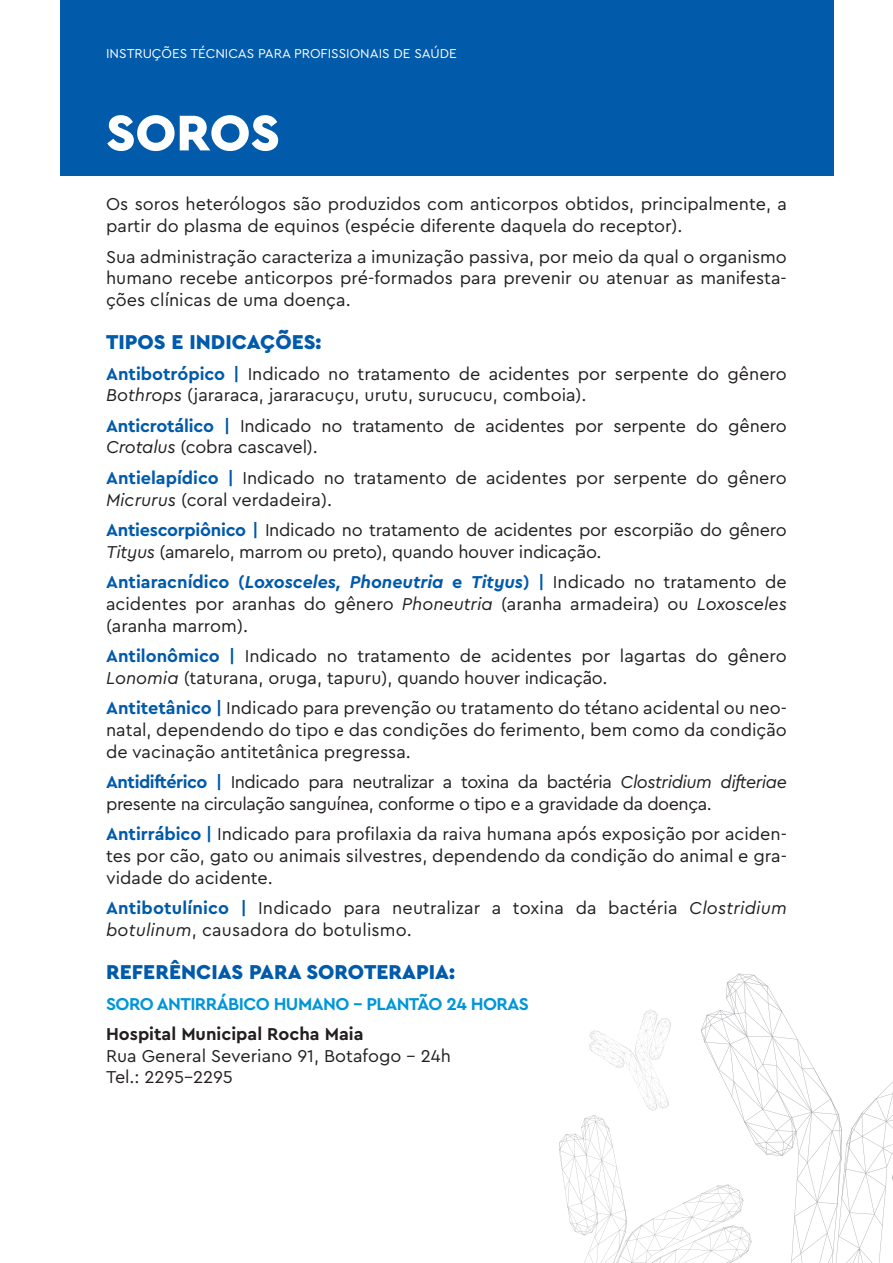
<style>
.page{position:relative;width:893px;height:1263px;background:#fff}
.page>*{position:absolute;margin:0;border:0;box-sizing:border-box;transform-origin:0 0}
.t1{font:900 52.5px "Cera Pro";color:#fff}
.t2{font:900 21px "Cera Pro";color:#015aaa}
.t3{font:18px/21.6px "Cera Pro";color:#231f20}
.t4{font:18px/21.6px "Cera Pro";letter-spacing:-.025em;color:#231f20}
.t5{font:700 18px "Cera Pro";letter-spacing:-.03em;color:#0095d9}
.t6{font:700 18px "Cera Pro";color:#231f20}
.t7{font:13.5px "Cera Pro";color:#fff}
.s1{font-weight:700;color:#015aaa}
.s2{font-style:italic}
.s3{font-weight:700;font-style:italic;color:#015aaa}
</style>
<div class="page">
<div style="left:60px;top:0;width:773px;height:175px;background:#015aaa"></div>
<svg style="left:559px;top:974px;width:334px;height:289px"></svg>
<p class="t7" style="left:106px;top:45px;width:352px">INSTRUÇÕES TÉCNICAS PARA PROFISSIONAIS DE SAÚDE</p>
<h1 class="t1" style="left:106px;top:98px;width:175px">SOROS</h1>
<p class="t3" style="left:106px;top:193px;width:682px">Os soros heterólogos são produzidos com anticorpos obtidos, principalmente, a partir do plasma de equinos (espécie diferente daquela do receptor).</p>
<p class="t3" style="left:106px;top:245px;width:682px;text-align:justify">Sua administração caracteriza a imunização passiva, por meio da qual o organismo humano recebe anticorpos pré-formados para prevenir ou atenuar as manifesta&shy;ções clínicas de uma doença.</p>
<p class="t2" style="left:106px;top:328px;width:217px">TIPOS E INDICAÇÕES:</p>
<p class="t3" style="left:106px;top:362px;width:682px"><span class="s1">Antibotrópico |</span> Indicado no tratamento de acidentes por serpente do gênero<br><span class="s2">Bothrops</span> (jararaca, jararacuçu, urutu, surucucu, comboia).</p>
<p class="t3" style="left:106px;top:414px;width:682px"><span class="s1">Anticrotálico |</span> Indicado no tratamento de acidentes por serpente do gênero<br><span class="s2">Crotalus</span> (cobra cascavel).</p>
<p class="t3" style="left:106px;top:466px;width:682px"><span class="s1">Antielapídico |</span> Indicado no tratamento de acidentes por serpente do gênero<br><span class="s2">Micrurus</span> (coral verdadeira).</p>
<p class="t3" style="left:106px;top:518px;width:682px"><span class="s1">Antiescorpiônico |</span> Indicado no tratamento de acidentes por escorpião do gênero<br><span class="s2">Tityus</span> (amarelo, marrom ou preto), quando houver indicação.</p>
<p class="t3" style="left:106px;top:571px;width:682px;text-align:justify"><span class="s1">Antiaracnídico (</span><span class="s3">Loxosceles, Phoneutria</span> <span class="s1">e</span> <span class="s3">Tityus</span><span class="s1">) |</span> Indicado no tratamento de acidentes por aranhas do gênero <span class="s2">Phoneutria</span> (aranha armadeira) ou <span class="s2">Loxosceles </span>(aranha marrom).</p>
<p class="t3" style="left:106px;top:644px;width:682px"><span class="s1">Antilonômico |</span> Indicado no tratamento de acidentes por lagartas do gênero<br><span class="s2">Lonomia</span> (taturana, oruga, tapuru), quando houver indicação.</p>
<p class="t3" style="left:106px;top:697px;width:682px;text-align:justify"><span class="s1">Antitetânico |</span> Indicado para prevenção ou tratamento do tétano acidental ou neo&shy;natal, dependendo do tipo e das condições do ferimento, bem como da condição de vacinação antitetânica pregressa.</p>
<p class="t4" style="left:106px;top:770px;width:682px"><span class="s1">Antidiftérico |</span> Indicado para neutralizar a toxina da bactéria <span class="s2">Clostridium difteriae </span>presente na circulação sanguínea, conforme o tipo e a gravidade da doença.</p>
<p class="t3" style="left:106px;top:823px;width:682px;text-align:justify"><span class="s1">Antirrábico |</span> Indicado para profilaxia da raiva humana após exposição por aciden&shy;tes por cão, gato ou animais silvestres, dependendo da condição do animal e gra&shy;vidade do acidente.</p>
<p class="t3" style="left:106px;top:896px;width:682px"><span class="s1">Antibotulínico |</span> Indicado para neutralizar a toxina da bactéria <span class="s2">Clostridium botulinum</span>, causadora do botulismo.</p>
<p class="t2" style="left:106px;top:958px;width:350px">REFERÊNCIAS PARA SOROTERAPIA:</p>
<p class="t5" style="left:106px;top:992px;width:424px">SORO ANTIRRÁBICO HUMANO – PLANTÃO 24 HORAS</p>
<p class="t6" style="left:106px;top:1022px;width:259px">Hospital Municipal Rocha Maia</p>
<p class="t3" style="left:106px;top:1044px;width:346px">Rua General Severiano 91, Botafogo – 24h<br>Tel.: 2295–2295</p>
</div>
